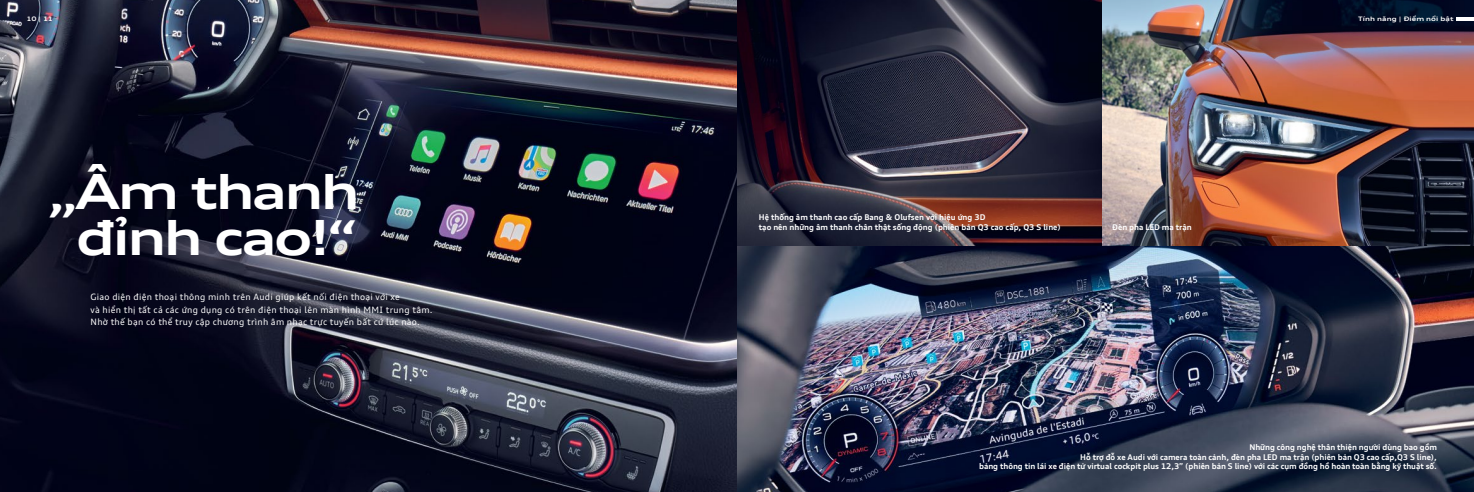
<style>
.page{position:relative;width:1474px;height:492px;background:#fff}
.page>*{position:absolute;margin:0;border:0;box-sizing:border-box;transform-origin:0 0}
.t1{font:700 expanded 48.3px/45.9px "Audi Type VN";letter-spacing:-.05em;color:#fff;text-align:center}
.t2{font:8.75px/12.2px "Audi Type VN";letter-spacing:.03em;color:#fff}
.t3{font:700 7.88px/9.5px "Audi Type VN";letter-spacing:-.005em;color:#fff}
.t4{font:700 expanded 6.12px "Audi Type VN";letter-spacing:.01em;color:#fff}
</style>
<div class="page">
<img style="left:0;top:0;width:1473px;height:491px">
<hr style="left:1456px;top:17px;width:17px;height:4px;background:#fff">
<p class="t4" style="left:26px;top:14px;width:28px">10 | 11</p>
<p class="t4" style="left:1358px;top:14px;width:97px">Tính năng | Điểm nổi bật</p>
<h1 class="t1" style="left:48px;top:164px;width:313px">„Âm thanh đỉnh cao!“</h1>
<p class="t2" style="left:91px;top:290px;width:343px">Giao diện điện thoại thông minh trên Audi giúp kết nối điện thoại với xe<br>và hiển thị tất cả các ứng dụng có trên điện thoại lên màn hình MMI trung tâm.<br>Nhờ thế bạn có thể truy cập chương trình âm nhạc trực tuyến bất cứ lúc nào.</p>
<p class="t3" style="left:759px;top:212px;width:303px">Hệ thống âm thanh cao cấp Bang &amp; Olufsen với hiệu ứng 3D<br>tạo nên những âm thanh chân thật sống động (phiên bản Q3 cao cấp, Q3 S line)</p>
<p class="t3" style="left:1112px;top:221px;width:81px">Đèn pha LED ma trận</p>
<p class="t3" style="left:979px;top:442px;width:459px;text-align:right">Những công nghệ thân thiện người dùng bao gồm<br>Hỗ trợ đỗ xe Audi với camera toàn cảnh, đèn pha LED ma trận (phiên bản Q3 cao cấp,Q3 S line),<br>bảng thông tin lái xe điện tử virtual cockpit plus 12,3” (phiên bản S line) với các cụm đồng hồ hoàn toàn bằng kỹ thuật số.</p>
</div>
